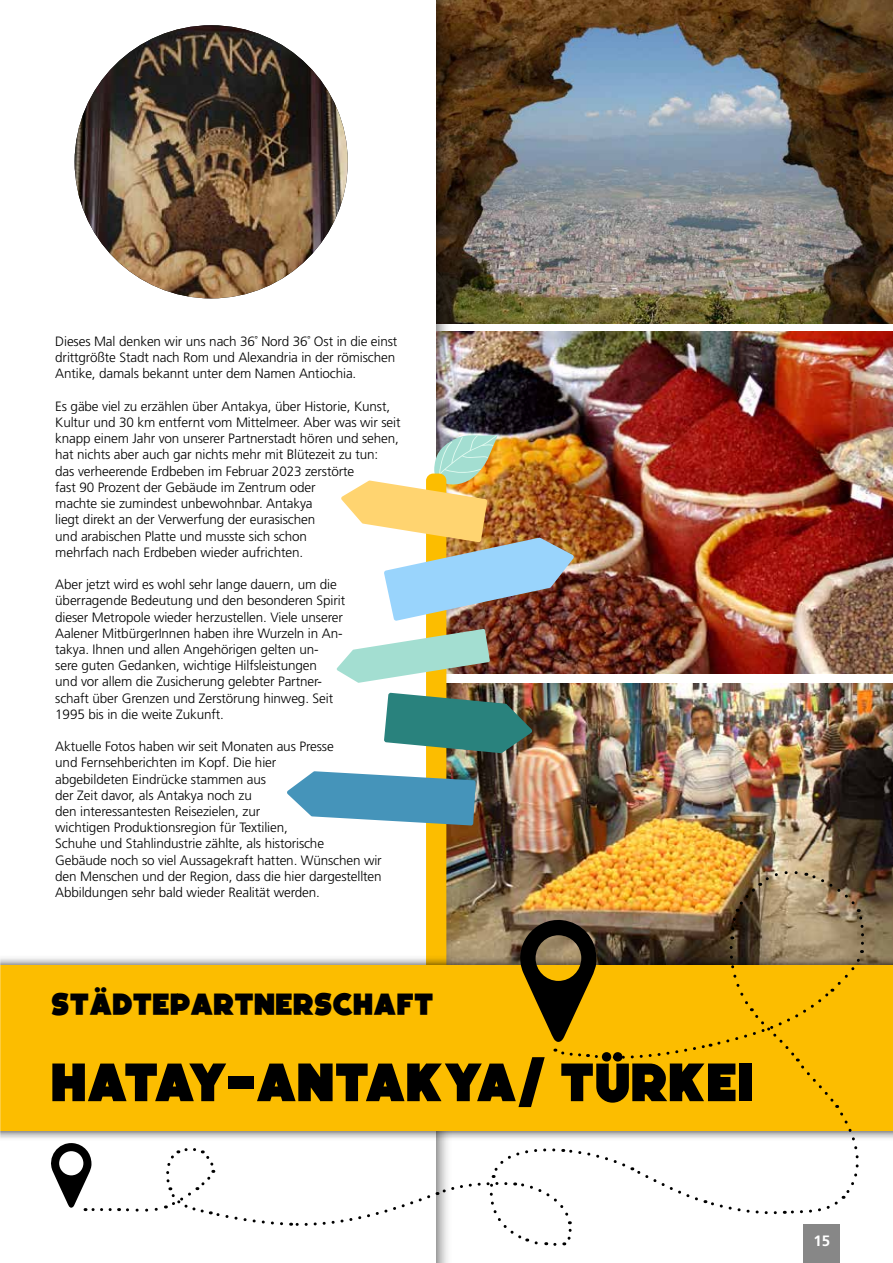
<style>
.page{position:relative;width:893px;height:1263px;background:#fff}
.page>*{position:absolute;margin:0;border:0;box-sizing:border-box;transform-origin:0 0}
.t1{font:55.5px "Boldfinger";color:#000}
.t2{font:31.35px "Boldfinger";color:#000}
.t3{font:700 15px "Frutiger LT Std";color:#fff}
.t4{font:300 13.5px/16.2px "Frutiger LT Std";letter-spacing:-.01em;color:#000}
</style>
<div class="page">
<img style="left:452px;top:0;width:441px;height:323px">
<img style="left:481px;top:683px;width:412px;height:272px">
<img style="left:452px;top:332px;width:441px;height:341px">
<img style="left:391px;top:621px;width:90px;height:249px">
<img style="left:341px;top:435px;width:233px;height:186px">
<svg style="left:384px;top:693px;width:148px;height:60px;background:#488378"></svg>
<svg style="left:287px;top:771px;width:189px;height:54px"></svg>
<svg style="left:337px;top:629px;width:153px;height:54px"></svg>
<div style="left:0;top:955px;width:893px;height:186px;background:#000;opacity:.75"></div>
<div style="left:0;top:965px;width:893px;height:166px;background:#fcbd00"></div>
<svg style="left:291px;top:870px;width:575px;height:377px"></svg>
<svg style="left:119px;top:1148px;width:164px;height:78px"></svg>
<img style="left:75px;top:25px;width:273px;height:273px;border-radius:137px">
<svg style="left:51px;top:1143px;width:59px;height:68px"></svg>
<div style="left:804px;top:1224px;width:36px;height:39px;background:#878787"></div>
<img style="left:0;top:955px;width:1px;height:186px">
<p class="t4" style="left:55px;top:333px;width:344px">Dieses Mal denken wir uns nach 36˚ Nord 36˚ Ost in die einst drittgrößte Stadt nach Rom und Alexandria in der römischen<br>Antike, damals bekannt unter dem Namen Antiochia.</p>
<p class="t4" style="left:55px;top:398px;width:347px">Es gäbe viel zu erzählen über Antakya, über Historie, Kunst, Kultur und 30 km entfernt vom Mittelmeer. Aber was wir seit knapp einem Jahr von unserer Partnerstadt hören und sehen, hat nichts aber auch gar nichts mehr mit Blütezeit zu tun: das verheerende Erdbeben im Februar 2023 zerstörte<br>fast 90 Prozent der Gebäude im Zentrum oder<br>machte sie zumindest unbewohnbar. Antakya<br>liegt direkt an der Verwerfung der eurasischen<br>und arabischen Platte und musste sich schon<br>mehrfach nach Erdbeben wieder aufrichten.</p>
<p class="t4" style="left:55px;top:576px;width:291px">Aber jetzt wird es wohl sehr lange dauern, um die überragende Bedeutung und den besonderen Spirit dieser Metropole wieder herzustellen. Viele unserer Aalener MitbürgerInnen haben ihre Wurzeln in An&shy;takya. Ihnen und allen Angehörigen gelten un-<br>sere guten Gedanken, wichtige Hilfsleistungen<br>und vor allem die Zusicherung gelebter Partner&shy;schaft über Grenzen und Zerstörung hinweg. Seit 1995 bis in die weite Zukunft.</p>
<p class="t4" style="left:55px;top:738px;width:328px">Aktuelle Fotos haben wir seit Monaten aus Presse<br>und Fernsehberichten im Kopf. Die hier<br>abgebildeten Eindrücke stammen aus<br>der Zeit davor, als Antakya noch zu<br>den interessantesten Reisezielen, zur<br>wichtigen Produktionsregion für Textilien,<br>Schuhe und Stahlindustrie zählte, als historische<br>Gebäude noch so viel Aussagekraft hatten. Wünschen wir den Menschen und der Region, dass die hier dargestellten Abbildungen sehr bald wieder Realität werden.</p>
<h2 class="t2" style="left:51px;top:986px;width:384px">STÄDTEPARTNERSCHAFT</h2>
<h1 class="t1" style="left:51px;top:1050px;width:704px">HATAY-ANTAKYA/ TÜRKEI</h1>
<p class="t3" style="left:814px;top:1231px;width:18px">15</p>
</div>
